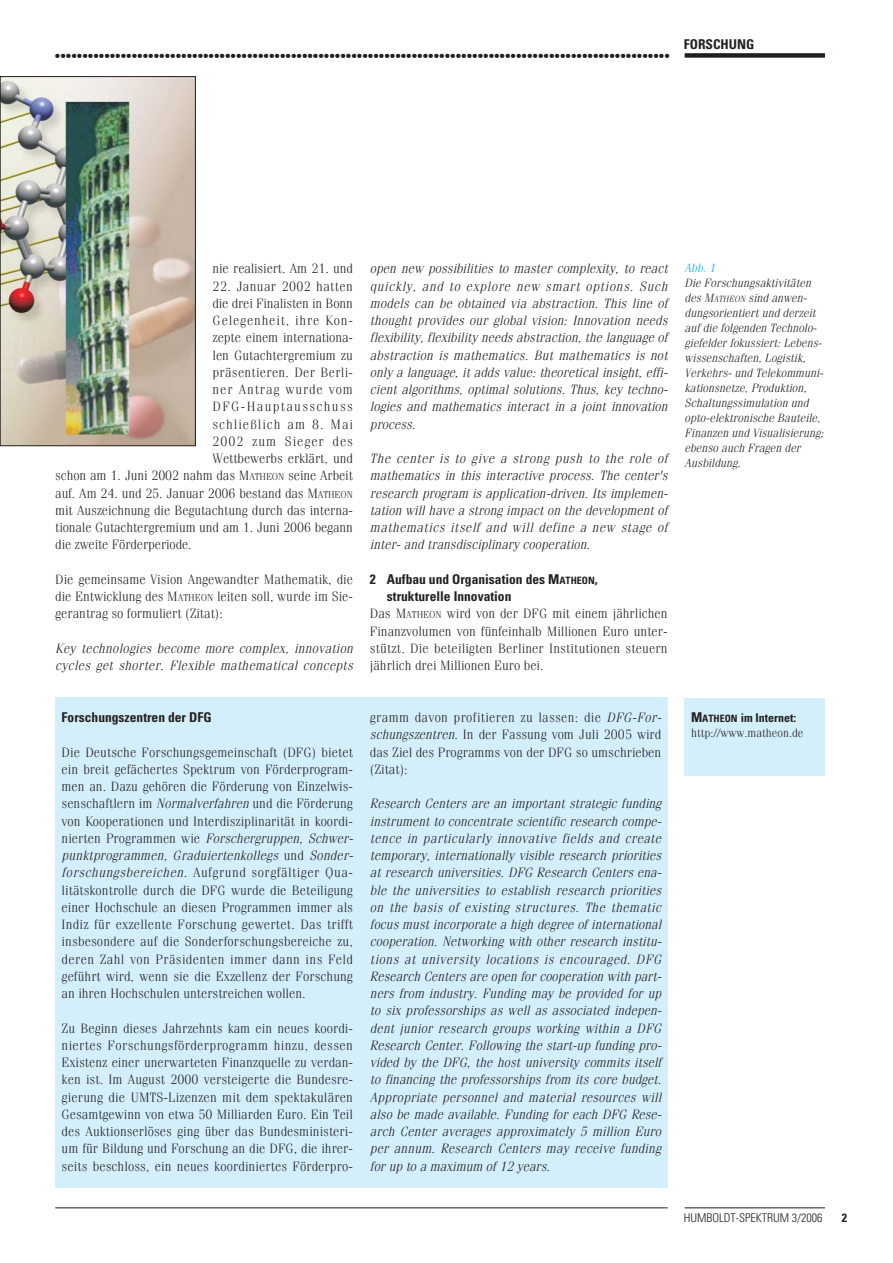
<style>
.page{position:relative;width:893px;height:1263px;background:#fff}
.page>*{position:absolute;margin:0;border:0;box-sizing:border-box;transform-origin:0 0}
.t1{font:18px "Bahamas Heavy Plain";color:#231f20}
.t2{font:300 13.5px/17.2px "Fenice";color:#231f20;text-align:justify}
.t3{font:italic 300 13.5px/17.2px "Fenice";color:#231f20}
.t4{font:700 condensed 13.5px/17.2px "Univers";color:#231f20}
.t5{font:300 13.5px "Fenice";letter-spacing:.07em;color:#231f20}
.t6{font:300 13.5px "Fenice";letter-spacing:.02em;color:#231f20}
.t7{font:300 13.5px "Fenice";letter-spacing:.06em;color:#231f20}
.t8{font:300 13.5px "Fenice";letter-spacing:.03em;color:#231f20}
.t9{font:300 13.5px "Fenice";letter-spacing:.1em;color:#231f20}
.t10{font:300 13.5px "Fenice";letter-spacing:.065em;color:#231f20}
.t11{font:italic 300 12px/15px "Fenice";color:#231f20}
.t12{font:300 condensed 12px "Univers";color:#231f20}
.t13{font:300 12px "Fenice";color:#231f20}
.t14{font:700 condensed 12px "Univers";color:#231f20}
.t15{font:italic 300 12px "Fenice";color:#00adef}
.s1{font-size:10.2px}
.s2{font-style:italic}
.s3{font-size:9px}
.s4{font-size:13.5px}
</style>
<div class="page">
<hr style="left:55px;top:1207px;width:613px;height:1px;background:#231f20">
<hr style="left:685px;top:1207px;width:140px;height:1px;background:#231f20">
<div style="left:685px;top:53px;width:140px;height:5px;background:#231f20"></div>
<img style="left:2px;top:78px;width:192px;height:366px">
<div style="left:0;top:76px;width:196px;height:370px;border:1px solid #231f20"></div>
<div style="left:55px;top:698px;width:613px;height:490px;background:#d4effc"></div>
<div style="left:685px;top:698px;width:140px;height:77px;background:#d4effc"></div>
<h1 class="t1" style="left:55px;top:45px;width:616px">................................................................................................................</h1>
<p class="t4" style="left:684px;top:37px;width:72px">FORSCHUNG</p>
<p class="t2" style="left:213px;top:261px;width:142px">nie realisiert. Am 21. und</p>
<p class="t8" style="left:213px;top:281px;width:142px">22. Januar 2002 hatten</p>
<p class="t2" style="left:213px;top:296px;width:142px">die drei Finalisten in Bonn</p>
<p class="t7" style="left:213px;top:316px;width:142px">Gelegenheit, ihre Kon-</p>
<p class="t2" style="left:213px;top:330px;width:142px">zepte einem internationa-</p>
<p class="t2" style="left:213px;top:348px;width:142px">len Gutachtergremium zu</p>
<p class="t6" style="left:213px;top:368px;width:142px">präsentieren. Der Berli-</p>
<p class="t10" style="left:213px;top:385px;width:142px">ner Antrag wurde vom</p>
<p class="t9" style="left:213px;top:402px;width:142px">DFG-Hauptausschuss</p>
<p class="t5" style="left:213px;top:419px;width:142px">schließlich am 8. Mai</p>
<p class="t5" style="left:213px;top:437px;width:142px">2002 zum Sieger des</p>
<p class="t2" style="left:213px;top:451px;width:142px">Wettbewerbs erklärt, und</p>
<p class="t2" style="left:55px;top:468px;width:299px">schon am 1. Juni 2002 nahm das M<span class="s1">ATHEON</span> seine Arbeit</p>
<p class="t2" style="left:55px;top:486px;width:299px">auf. Am 24. und 25. Januar 2006 bestand das M<span class="s1">ATHEON</span></p>
<p class="t2" style="left:55px;top:503px;width:299px">mit Auszeichnung die Begutachtung durch das interna-</p>
<p class="t2" style="left:55px;top:520px;width:299px">tionale Gutachtergremium und am 1. Juni 2006 begann</p>
<p class="t2" style="left:55px;top:537px;width:138px">die zweite Förderperiode.</p>
<p class="t2" style="left:55px;top:572px;width:299px">Die gemeinsame Vision Angewandter Mathematik, die die Entwicklung des M<span class="s1">ATHEON</span> leiten soll, wurde im Sie&shy;gerantrag so formuliert (Zitat):</p>
<p class="t3" style="left:55px;top:641px;width:302px">Key technologies become more complex, innovation cycles get shorter. Flexible mathematical concepts</p>
<p class="t4" style="left:62px;top:710px;width:151px">Forschungszentren der DFG</p>
<p class="t2" style="left:62px;top:744px;width:295px;text-align:left">Die Deutsche Forschungsgemeinschaft (DFG) bietet ein breit gefächertes Spektrum von Förderprogram&shy;men an. Dazu gehören die Förderung von Einzelwis&shy;senschaftlern im <span class="s2">Normalverfahren</span>und die Förderung von Kooperationen und Interdisziplinarität in koordi&shy;n i e r t e n P r o g r a m m e n w i e <span class="s2">Forschergruppen, Schwer&shy;punktprogrammen, Graduiertenkollegs</span> u n d <span class="s2">Sonder&shy;forschungsbereichen</span>. Aufgrund sorgfältiger Qua&shy;litätskontrolle durch die DFG wurde die Beteiligung einer Hochschule an diesen Programmen immer als Indiz für exzellente Forschung gewertet. Das trifft insbesondere auf die Sonderforschungsbereiche zu, deren Zahl von Präsidenten immer dann ins Feld geführt wird, wenn sie die Exzellenz der Forschung an ihren Hochschulen unterstreichen wollen.</p>
<p class="t2" style="left:62px;top:1020px;width:293px">Zu Beginn dieses Jahrzehnts kam ein neues koordi&shy;niertes Forschungsförderprogramm hinzu, dessen Existenz einer unerwarteten Finanzquelle zu verdan&shy;ken ist. Im August 2000 versteigerte die Bundesre&shy;gierung die UMTS-Lizenzen mit dem spektakulären Gesamtgewinn von etwa 50 Milliarden Euro. Ein Teil des Auktionserlöses ging über das Bundesministeri&shy;um für Bildung und Forschung an die DFG, die ihrer&shy;seits beschloss, ein neues koordiniertes Förderpro-</p>
<p class="t3" style="left:370px;top:261px;width:302px">open new possibilities to master complexity, to react quickly, and to explore new smart options. Such models can be obtained via abstraction. This line of thought provides our global vision: Innovation needs flexibility, flexibility needs abstraction, the language of abstraction is mathematics. But mathematics is not only a language, it adds value: theoretical insight, effi&shy;cient algorithms, optimal solutions. Thus, key techno&shy;logies and mathematics interact in a joint innovation process.</p>
<p class="t3" style="left:370px;top:451px;width:302px">The center is to give a strong push to the role of mathematics in this interactive process. The center's research program is application-driven. Its implemen&shy;tation will have a strong impact on the development of mathematics itself and will define a new stage of inter- and transdisciplinary cooperation.</p>
<p class="t4" style="left:387px;top:572px;width:212px;text-indent:-17px">2 Aufbau und Organisation des M<span class="s1">ATHEON</span>, strukturelle Innovation</p>
<p class="t2" style="left:370px;top:606px;width:299px">Das M<span class="s1">ATHEON</span> wird von der DFG mit einem jährlichen Finanzvolumen von fünfeinhalb Millionen Euro unter&shy;stützt. Die beteiligten Berliner Institutionen steuern jährlich drei Millionen Euro bei.</p>
<p class="t15" style="left:685px;top:264px;width:34px">Abb. 1</p>
<p class="t11" style="left:685px;top:277px;width:143px">Die Forschungsaktivitäten des M<span class="s3">ATHEON</span> sind anwen&shy;dungsorientiert und derzeit auf die folgenden Technolo&shy;giefelder fokussiert: Lebens&shy;wissenschaften, Logistik,<br>Verkehrs- und Telekommuni&shy;kationsnetze, Produktion,<br>Schaltungssimulation und opto-elektronische Bauteile,<br>Finanzen und Visualisierung; ebenso auch Fragen der<br>Ausbildung.</p>
<p class="t2" style="left:370px;top:710px;width:295px;text-align:left">gramm davon profitieren zu lassen: die <span class="s2">DFG-For&shy;schungszentren</span>. In der Fassung vom Juli 2005 wird das Ziel des Programms von der DFG so umschrieben (Zitat):</p>
<p class="t3" style="left:370px;top:796px;width:295px">Research Centers are an important strategic funding instrument to concentrate scientific research compe&shy;tence in particularly innovative fields and create temporary, internationally visible research priorities at research universities. DFG Research Centers ena&shy;ble the universities to establish research priorities on the basis of existing structures. The thematic focus must incorporate a high degree of international cooperation. Networking with other research institu&shy;tions at university locations is encouraged. DFG Research Centers are open for cooperation with part&shy;ners from industry. Funding may be provided for up to six professorships as well as associated indepen&shy;dent junior research groups working within a DFG Research Center. Following the start-up funding pro&shy;vided by the DFG, the host university commits itself to financing the professorships from its core budget.<br>Appropriate personnel and material resources will also be made available. Funding for each DFG Rese&shy;arch Center averages approximately 5 million Euro per annum. Research Centers may receive funding for up to a maximum of 12 years.</p>
<p class="t14" style="left:691px;top:713px;width:106px"><span class="s4">M</span><span class="s1">ATHEON</span> im Internet:</p>
<p class="t13" style="left:691px;top:729px;width:114px">http://www.matheon.de</p>
<p class="t12" style="left:684px;top:1213px;width:140px">HUMBOLDT-SPEKTRUM 3/2006</p>
<p class="t14" style="left:842px;top:1213px;width:7px">2</p>
</div>
